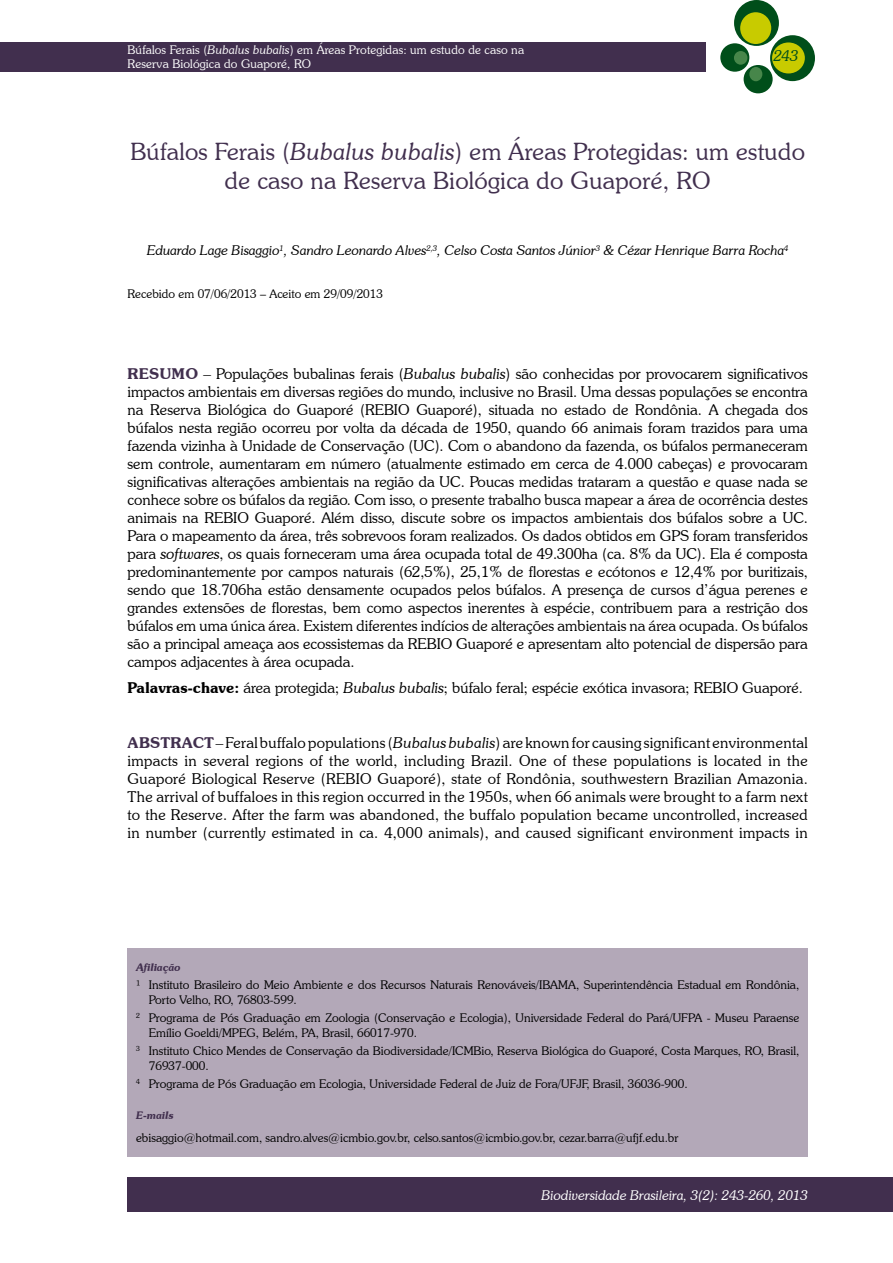
<style>
.page{position:relative;width:893px;height:1263px;background:#fff}
.page>*{position:absolute;margin:0;border:0;box-sizing:border-box;transform-origin:0 0}
.t1{font:300 24px/28.8px "Souvenir IT Cby BT";letter-spacing:.01em;color:#412f4e;text-align:center}
.t2{font:300 15px/18px "Souvenir IT Cby BT";color:#000;text-align:justify}
.t3{font:italic 300 15px "Souvenir IT Cby BT";color:#004e1a}
.t4{font:italic 300 13.5px "Souvenir IT Cby BT";color:#000}
.t5{font:italic 300 13.5px "Souvenir IT Cby BT";color:#fff}
.t6{font:300 12px/14.4px "Souvenir IT Cby BT";color:#000}
.t7{font:300 12px/14.4px "Souvenir IT Cby BT";letter-spacing:.01em;color:#fff}
.t8{font:italic 600 10.5px "Souvenir IT Cby BT";color:#412f4e}
.s1{font-style:italic}
.s2{font-weight:600;color:#412f4e}
.s3{font-family:"Times New Roman";font-weight:400}
.s4{font-weight:600}
</style>
<div class="page">
<div style="left:0;top:43px;width:705px;height:29px;background:#412f4e"></div>
<div style="left:734px;top:0;width:45px;height:46px;background:#004e1a;border-radius:50%"></div>
<div style="left:770px;top:35px;width:45px;height:46px;background:#004e1a;border-radius:50%"></div>
<div style="left:720px;top:43px;width:29px;height:29px;background:#004e1a;border-radius:50%"></div>
<div style="left:744px;top:65px;width:29px;height:28px;background:#004e1a;border-radius:50%"></div>
<div style="left:740px;top:12px;width:31px;height:32px;background:#c8cb00;border-radius:50%"></div>
<div style="left:772px;top:42px;width:33px;height:31px;background:#c8cb00;border-radius:50%"></div>
<div style="left:734px;top:51px;width:13px;height:14px;background:#47864a;border-radius:50%"></div>
<div style="left:749px;top:67px;width:13px;height:14px;background:#47864a;border-radius:50%"></div>
<div style="left:128px;top:1178px;width:765px;height:34px;background:#412f4e"></div>
<div style="left:128px;top:948px;width:680px;height:209px;background:#b3a8b8"></div>
<p class="t7" style="left:128px;top:42px;width:398px">Búfalos Ferais (<span class="s1">Bubalus bubalis</span>) em Áreas Protegidas: um estudo de caso na<br>Reserva Biológica do Guaporé, RO</p>
<p class="t3" style="left:774px;top:46px;width:26px">243</p>
<h1 class="t1" style="left:130px;top:137px;width:676px">Búfalos Ferais (<span class="s1">Bubalus bubalis</span>) em Áreas Protegidas: um estudo de caso na Reserva Biológica do Guaporé, RO</h1>
<p class="t4" style="left:147px;top:242px;width:643px">Eduardo Lage Bisaggio<sup>1</sup>, Sandro Leonardo Alves<sup>2,3</sup>, Celso Costa Santos Júnior<sup>3</sup> &amp; Cézar Henrique Barra Rocha<sup>4</sup></p>
<p class="t6" style="left:128px;top:287px;width:257px">Recebido em 07/06/2013 – Aceito em 29/09/2013</p>
<p class="t2" style="left:128px;top:364px;width:682px"><span class="s2">RESUMO</span> <span class="s3">–</span> Populações bubalinas ferais (<span class="s1">Bubalus bubalis</span>) são conhecidas por provocarem significativos impactos ambientais em diversas regiões do mundo, inclusive no Brasil. Uma dessas populações se encontra na Reserva Biológica do Guaporé (REBIO Guaporé), situada no estado de Rondônia. A chegada dos búfalos nesta região ocorreu por volta da década de 1950, quando 66 animais foram trazidos para uma fazenda vizinha à Unidade de Conservação (UC). Com o abandono da fazenda, os búfalos permaneceram sem controle, aumentaram em número (atualmente estimado em cerca de 4.000 cabeças) e provocaram significativas alterações ambientais na região da UC. Poucas medidas trataram a questão e quase nada se conhece sobre os búfalos da região. Com isso, o presente trabalho busca mapear a área de ocorrência destes animais na REBIO Guaporé. Além disso, discute sobre os impactos ambientais dos búfalos sobre a UC.<br>Para o mapeamento da área, três sobrevoos foram realizados. Os dados obtidos em GPS foram transferidos para <span class="s1">softwares</span>, os quais forneceram uma área ocupada total de 49.300ha (ca. 8% da UC). Ela é composta predominantemente por campos naturais (62,5%), 25,1% de florestas e ecótonos e 12,4% por buritizais, sendo que 18.706ha estão densamente ocupados pelos búfalos. A presença de cursos d’água perenes e grandes extensões de florestas, bem como aspectos inerentes à espécie, contribuem para a restrição dos búfalos em uma única área. Existem diferentes indícios de alterações ambientais na área ocupada. Os búfalos são a principal ameaça aos ecossistemas da REBIO Guaporé e apresentam alto potencial de dispersão para campos adjacentes à área ocupada.</p>
<p class="t2" style="left:128px;top:678px;width:677px"><span class="s4">Palavras-chave:</span> área protegida; <span class="s1">Bubalus bubalis</span>; búfalo feral; espécie exótica invasora; REBIO Guaporé.</p>
<p class="t2" style="left:128px;top:733px;width:682px"><span class="s2">ABSTRACT</span> <span class="s3">–</span> Feral buffalo populations (<span class="s1">Bubalus bubalis</span>) are known for causing significant environmental impacts in several regions of the world, including Brazil. One of these populations is located in the Guaporé Biological Reserve (REBIO Guaporé), state of Rondônia, southwestern Brazilian Amazonia.<br>The arrival of buffaloes in this region occurred in the 1950s, when 66 animals were brought to a farm next to the Reserve. After the farm was abandoned, the buffalo population became uncontrolled, increased in number (currently estimated in ca. 4,000 animals), and caused significant environment impacts in</p>
<p class="t8" style="left:136px;top:960px;width:46px">Afiliação</p>
<p class="t6" style="left:149px;top:978px;width:652px;text-indent:-13px">¹ Instituto Brasileiro do Meio Ambiente e dos Recursos Naturais Renováveis/IBAMA, Superintendência Estadual em Rondônia,<br>Porto Velho, RO, 76803-599.</p>
<p class="t6" style="left:149px;top:1011px;width:652px;text-indent:-13px"><sup>2</sup> Programa de Pós Graduação em Zoologia (Conservação e Ecologia), Universidade Federal do Pará/UFPA - Museu Paraense<br>Emílio Goeldi/MPEG, Belém, PA, Brasil, 66017-970.</p>
<p class="t6" style="left:149px;top:1044px;width:652px;text-indent:-13px"><sup>3</sup> Instituto Chico Mendes de Conservação da Biodiversidade/ICMBio, Reserva Biológica do Guaporé, Costa Marques, RO, Brasil,<br>76937-000.</p>
<p class="t6" style="left:136px;top:1077px;width:553px"><sup>4</sup> Programa de Pós Graduação em Ecologia, Universidade Federal de Juiz de Fora/UFJF, Brasil, 36036-900.</p>
<p class="t8" style="left:136px;top:1109px;width:39px">E-mails</p>
<p class="t6" style="left:136px;top:1130px;width:544px">ebisaggio@hotmail.com, sandro.alves@icmbio.gov.br, celso.santos@icmbio.gov.br, cezar.barra@ufjf.edu.br</p>
<p class="t5" style="left:541px;top:1187px;width:268px">Biodiversidade Brasileira, 3(2): 243-260, 2013</p>
</div>
